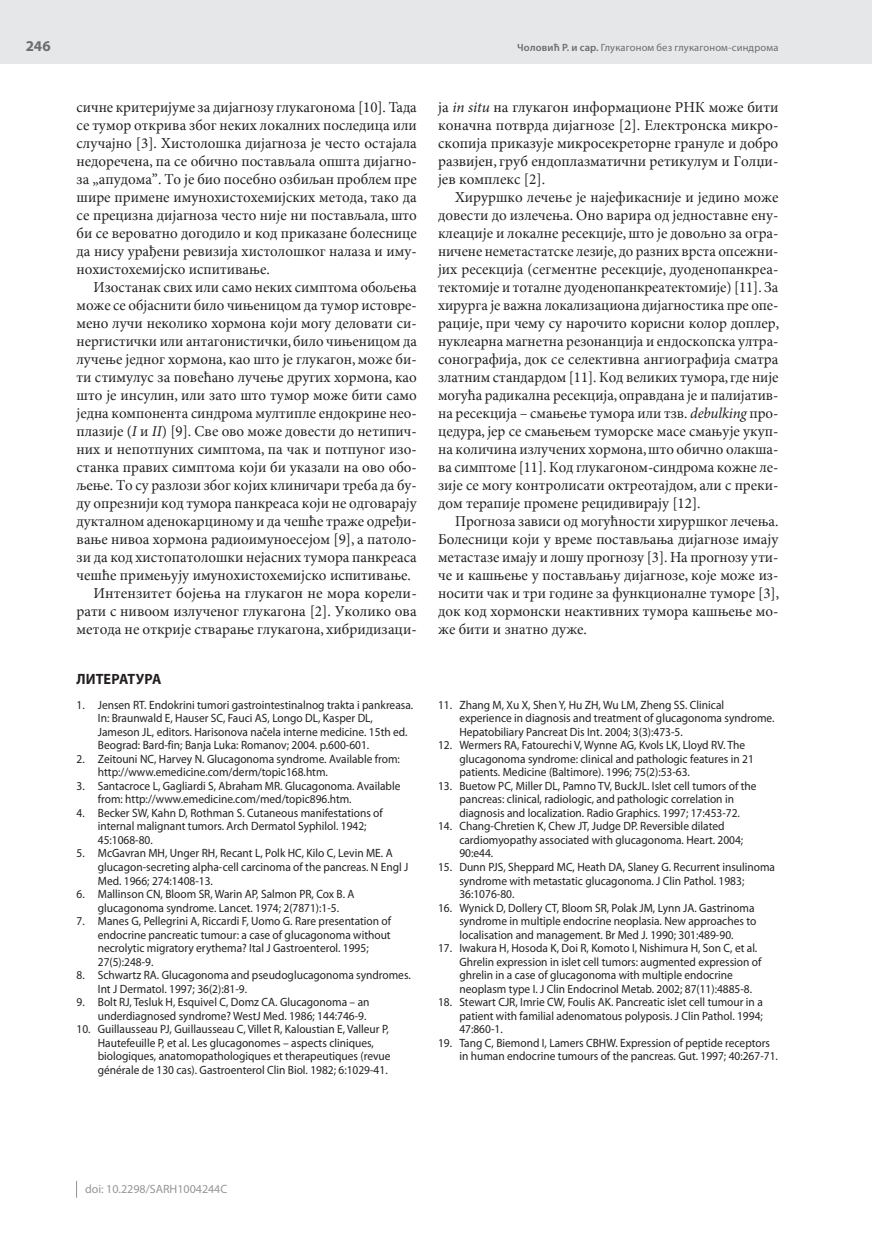
<style>
.page{position:relative;width:872px;height:1234px;background:#fff}
.page>*{position:absolute;margin:0;border:0;box-sizing:border-box;transform-origin:0 0}
.t1{font:15px/18px "Minion Pro Cyrilic";color:#231f20;text-align:justify}
.t2{font:700 15px "Myriad Pro Cyrilic";color:#231f20;scale:.95 1}
.t3{font:700 15px "Myriad Pro";color:#6c6d70}
.t4{font:12px/13.5px "Myriad Pro";color:#231f20;scale:.95 1}
.t5{font:12px "Myriad Pro";color:#939598}
.t6{font:10.5px "Myriad Pro";letter-spacing:.015em;color:#6c6d70}
.s1{font-family:"Minion Pro";font-style:italic}
.s2{font-weight:600}
</style>
<div class="page">
<div style="left:0;top:0;width:872px;height:64px;background:#e6e7e9"></div>
<svg style="left:76px;top:1180px;width:1px;height:17px"></svg>
<p class="t3" style="left:26px;top:36px;width:27px">246</p>
<p class="t1" style="left:77px;top:98px;width:342px">sič-ne kri-te-ri-ju-me za di-jag-no-zu glu-ka-go-no-ma [10]. Ta-da se tu-mor ot-kri-va zbog ne-kih lo-kal-nih po-sle-di-ca ili slu-čaj-no [3]. Hi-sto-lo-ška di-jag-no-za je če-sto osta-ja-la ne-do-re-če-na, pa se obič-no po-sta-vqa-la op-šta di-jag-no&shy;za „apu-do-ma”. To je bio po-seb-no ozbi-qan pro-blem pre ši-re pri-me-ne imu-no-hi-sto-he-mij-skih me-to-da, ta-ko da se pre-ci-zna di-jag-no-za če-sto ni-je ni po-sta-vqa-la, što bi se ve-ro-vat-no do-go-di-lo i kod pri-ka-za-ne bo-le-sni-ce da ni-su ura-đe-ni re-vi-zi-ja hi-sto-lo-škog na-la-za i imu&shy;no-hi-sto-he-mij-sko is-pi-ti-va-we.</p>
<p class="t1" style="left:94px;top:278px;width:325px">Iz-o-sta-nak svih ili sa-mo ne-kih simp-to-ma obo-qe-wa</p>
<p class="t1" style="left:77px;top:296px;width:342px">mo-že se ob-ja-sni-ti bi-lo či-we-ni-com da tu-mor isto-vre-</p>
<p class="t1" style="left:77px;top:314px;width:342px">me-no lu-či ne-ko-li-ko hor-mo-na ko-ji mo-gu de-lo-va-ti si-</p>
<p class="t1" style="left:77px;top:332px;width:342px">ner-gi-stič-ki ili an-ta-go-ni-stič-ki, bilo či-we-ni-com da</p>
<p class="t1" style="left:77px;top:350px;width:342px">lu-če-we jed-nog hor-mo-na, kao što je glu-ka-gon, mo-že bi-</p>
<p class="t1" style="left:76px;top:368px;width:342px">ti sti-mu-lus za po-ve-ća-no lu-če-we dru-gih hor-mo-na, kao</p>
<p class="t1" style="left:77px;top:386px;width:342px">što je in-su-lin, ili za-to što tu-mor mo-že bi-ti sa-mo</p>
<p class="t1" style="left:77px;top:404px;width:342px">jed-na kom-po-nen-ta sin-dro-ma mul-ti-ple en-do-kri-ne neo-</p>
<p class="t1" style="left:77px;top:422px;width:342px">pla-zi-je (<span class="s1">I</span> i <span class="s1">II</span>) [9]. Sve ovo mo-že do-ve-sti do ne-ti-pič-</p>
<p class="t1" style="left:77px;top:440px;width:342px">nih i ne-pot-pu-nih simp-to-ma, pa čak i pot-pu-nog iz-o-</p>
<p class="t1" style="left:77px;top:458px;width:342px">stan-ka pra-vih simp-to-ma ko-ji bi uka-za-li na ovo obo-</p>
<p class="t1" style="left:77px;top:476px;width:342px">qe-we. To su raz-lo-zi zbog ko-jih kli-ni-ča-ri tre-ba da bu-</p>
<p class="t1" style="left:77px;top:494px;width:342px">du opre-zni-ji kod tu-mo-ra pan-kre-a-sa ko-ji ne od-go-va-ra-ju</p>
<p class="t1" style="left:77px;top:512px;width:342px">duk-tal-nom ade-no-kar-ci-no-mu i da če-šće tra-že od-re-đi-</p>
<p class="t1" style="left:77px;top:530px;width:342px">va-we ni-voa hor-mo-na ra-di-o-i-mu-no-e-se-jom [9], a pa-to-lo-</p>
<p class="t1" style="left:77px;top:548px;width:342px">zi da kod hi-sto-pa-to-lo-ški ne-ja-snih tu-mo-ra pan-kre-a-sa</p>
<p class="t1" style="left:77px;top:566px;width:336px">če-šće pri-me-wu-ju imu-no-hi-sto-he-mij-sko is-pi-ti-va-we.</p>
<p class="t1" style="left:94px;top:584px;width:325px">In-ten-zi-tet bo-je-wa na glu-ka-gon ne mo-ra ko-re-li-</p>
<p class="t1" style="left:77px;top:602px;width:342px">ra-ti s ni-vo-om iz-lu-če-nog glu-ka-go-na [2]. Uko-li-ko ova</p>
<p class="t1" style="left:77px;top:620px;width:342px">me-to-da ne ot-kri-je stva-ra-we glu-ka-go-na, hi-bri-di-za-ci-</p>
<p class="t2" style="left:77px;top:670px;width:91px">LITERATURA</p>
<p class="t4" style="left:98px;top:697px;width:333px;text-indent:-21px">1. Jensen RT. Endokrini tumori gastrointestinalnog trakta i pankreasa.<br>In: Braunwald E, Hauser SC, Fauci AS, Longo DL, Kasper DL, Jameson JL, editors. Harisonova načela interne medicine. 15th ed.<br>Beograd: Bard-fin; Banja Luka: Romanov; 2004. p.600-601.</p>
<p class="t4" style="left:98px;top:751px;width:319px;text-indent:-21px">2. Zeitouni NC, Harvey N. Glucagonoma syndrome. Available from: http://www.emedicine.com/derm/topic168.htm.</p>
<p class="t4" style="left:98px;top:778px;width:320px;text-indent:-21px">3. Santacroce L, Gagliardi S, Abraham MR. Glucagonoma. Available from: http://www.emedicine.com/med/topic896.htm.</p>
<p class="t4" style="left:98px;top:805px;width:301px;text-indent:-21px">4. Becker SW, Kahn D, Rothman S. Cutaneous manifestations of internal malignant tumors. Arch Dermatol Syphilol. 1942;<br>45:1068-80.</p>
<p class="t4" style="left:98px;top:846px;width:328px;text-indent:-21px">5. McGavran MH, Unger RH, Recant L, Polk HC, Kilo C, Levin ME. A glucagon-secreting alpha-cell carcinoma of the pancreas. N Engl J<br>Med. 1966; 274:1408-13.</p>
<p class="t4" style="left:77px;top:886px;width:294px;text-align:center">6. Mallinson CN, Bloom SR, Warin AP, Salmon PR, Cox B. A glucagonoma syndrome. Lancet. 1974; 2(7871):1-5.</p>
<p class="t4" style="left:98px;top:913px;width:310px;text-indent:-21px">7. Manes G, Pellegrini A, Riccardi F, Uomo G. Rare presentation of endocrine pancreatic tumour: a case of glucagonoma without necrolytic migratory erythema? Ital J Gastroenterol. 1995; 27(5):248-9.</p>
<p class="t4" style="left:98px;top:967px;width:331px;text-indent:-21px">8. Schwartz RA. Glucagonoma and pseudoglucagonoma syndromes.<br>Int J Dermatol. 1997; 36(2):81-9.</p>
<p class="t4" style="left:77px;top:994px;width:310px;text-align:right">9. Bolt RJ, Tesluk H, Esquivel C, Domz CA. Glucagonoma – an underdiagnosed syndrome? WestJ Med. 1986; 144:746-9.</p>
<p class="t4" style="left:98px;top:1021px;width:310px;text-indent:-21px">10. Guillausseau PJ, Guillausseau C, Villet R, Kaloustian E, Valleur P, Hautefeuille P, et al. Les glucagonomes – aspects cliniques, biologiques, anatomopathologiques et therapeutiques (revue générale de 130 cas). Gastroenterol Clin Biol. 1982; 6:1029-41.</p>
<p class="t6" style="left:517px;top:41px;width:263px"><span class="s2">Чоловић Р. и сар.</span> Глукагоном без глукагоном-синдрома</p>
<p class="t1" style="left:438px;top:98px;width:342px">ja <span class="s1">in si-tu</span> na glu-ka-gon in-for-ma-ci-o-ne RNK mo-že bi-ti ko-nač-na po-tvr-da di-jag-no-ze [2]. Elek-tron-ska mi-kro&shy;sko-pi-ja pri-ka-zu-je mi-kro-se-kre-tor-ne gra-nu-le i do-bro raz-vi-jen, grub en-do-pla-zma-tič-ni re-ti-ku-lum i Gol-xi&shy;jev kom-pleks [2].</p>
<p class="t1" style="left:438px;top:188px;width:342px;text-indent:17px">Hi-rur-ško le-če-we je naj-e-fi-ka-sni-je i je-di-no mo-že do-ve-sti do iz-le-če-wa. Ono va-ri-ra od jed-no-stav-ne enu&shy;kle-a-ci-je i lo-kal-ne re-sek-ci-je,što je do-voq-no za ogra&shy;ni-če-ne ne-me-ta-stat-ske le-zi-je,do ra-znih vr-sta op-se-žni&shy;jih re-sek-ci-ja (seg-ment-ne re-sek-ci-je, du-o-de-no-pan-kre-a&shy;tek-to-mi-je i to-tal-ne du-o-de-no-pan-kre-a-tek-to-mi-je) [11]. Za hi-rur-ga je va-žna lo-ka-li-za-ci-o-na di-jag-no-sti-ka pre ope&shy;ra-ci-je, pri če-mu su na-ro-či-to ko-ri-sni ko-lor do-pler, nu-kle-ar-na mag-net-na re-zo-nan-ci-ja i en-do-skop-ska ul-tra&shy;so-no-gra-fi-ja, dok se se-lek-tiv-na an-gi-o-gra-fi-ja sma-tra zlat-nim stan-dar-dom [11]. Kod ve-li-kih tu-mo-ra,gde ni-je mo-gu-ća ra-di-kal-na re-sek-ci-ja,oprav-da-na je i pa-li-ja-tiv&shy;na re-sek-ci-ja – sma-we-we tu-mo-ra ili tzv. <span class="s1">de-bul-king</span> pro&shy;ce-du-ra, jer se sma-we-wem tu-mor-ske ma-se sma-wu-je ukup&shy;na ko-li-či-na iz-lu-če-nih hor-mo-na,što obič-no olak-ša&shy;va simp-to-me [11]. Kod glu-ka-go-nom-sin-dro-ma ko-žne le&shy;zi-je se mo-gu kon-tro-li-sa-ti ok-tre-o-taj-dom, ali s pre-ki&shy;dom te-ra-pi-je pro-me-ne re-ci-di-vi-ra-ju [12].</p>
<p class="t1" style="left:438px;top:512px;width:342px;text-indent:17px">Prog-no-za za-vi-si od mo-guć-no-sti hi-rur-škog le-če-wa.<br>Bo-le-sni-ci ko-ji u vre-me po-sta-vqa-wa di-jag-no-ze ima-ju me-ta-sta-ze ima-ju i lo-šu prog-no-zu [3]. Na prog-no-zu uti&shy;če i ka-šwe-we u po-sta-vqa-wu di-jag-no-ze, ko-je mo-že iz&shy;no-si-ti čak i tri go-di-ne za funk-ci-o-nal-ne tu-mo-re [3], dok kod hor-mon-ski ne-ak-tiv-nih tu-mo-ra ka-šwe-we mo&shy;že bi-ti i znat-no du-že.</p>
<p class="t4" style="left:459px;top:697px;width:333px;text-indent:-21px">11. Zhang M, Xu X, Shen Y, Hu ZH, Wu LM, Zheng SS. Clinical experience in diagnosis and treatment of glucagonoma syndrome.<br>Hepatobiliary Pancreat Dis Int. 2004; 3(3):473-5.</p>
<p class="t4" style="left:459px;top:738px;width:311px;text-indent:-21px">12. Wermers RA, Fatourechi V, Wynne AG, Kvols LK, Lloyd RV. The glucagonoma syndrome: clinical and pathologic features in 21 patients. Medicine (Baltimore). 1996; 75(2):53-63.</p>
<p class="t4" style="left:438px;top:778px;width:337px;text-align:center">13. Buetow PC, Miller DL, Pamno TV, BuckJL. Islet cell tumors of the pancreas: clinical, radiologic, and pathologic correlation in diagnosis and localization. Radio Graphics. 1997; 17:453-72.</p>
<p class="t4" style="left:459px;top:819px;width:300px;text-indent:-21px">14. Chang-Chretien K, Chew JT, Judge DP. Reversible dilated cardiomyopathy associated with glucagonoma. Heart. 2004;<br>90:e44.</p>
<p class="t4" style="left:459px;top:859px;width:334px;text-indent:-21px">15. Dunn PJS, Sheppard MC, Heath DA, Slaney G. Recurrent insulinoma syndrome with metastatic glucagonoma. J Clin Pathol. 1983;<br>36:1076-80.</p>
<p class="t4" style="left:459px;top:900px;width:314px;text-indent:-21px">16. Wynick D, Dollery CT, Bloom SR, Polak JM, Lynn JA. Gastrinoma syndrome in multiple endocrine neoplasia. New approaches to localisation and management. Br Med J. 1990; 301:489-90.</p>
<p class="t4" style="left:459px;top:940px;width:319px;text-indent:-21px">17. Iwakura H, Hosoda K, Doi R, Komoto I, Nishimura H, Son C, et al.<br>Ghrelin expression in islet cell tumors: augmented expression of ghrelin in a case of glucagonoma with multiple endocrine neoplasm type I. J Clin Endocrinol Metab. 2002; 87(11):4885-8.</p>
<p class="t4" style="left:459px;top:994px;width:321px;text-align:justify;text-indent:-21px">18. Stewart CJR, Imrie CW, Foulis AK. Pancreatic islet cell tumour in a patient with familial adenomatous polyposis. J Clin Pathol. 1994; 47:860-1.</p>
<p class="t4" style="left:459px;top:1035px;width:337px;text-indent:-21px">19. Tang C, Biemond I, Lamers CBHW. Expression of peptide receptors in human endocrine tumours of the pancreas. Gut. 1997; 40:267-71.</p>
<p class="t5" style="left:85px;top:1181px;width:144px">doi: 10.2298/SARH1004244C</p>
</div>
